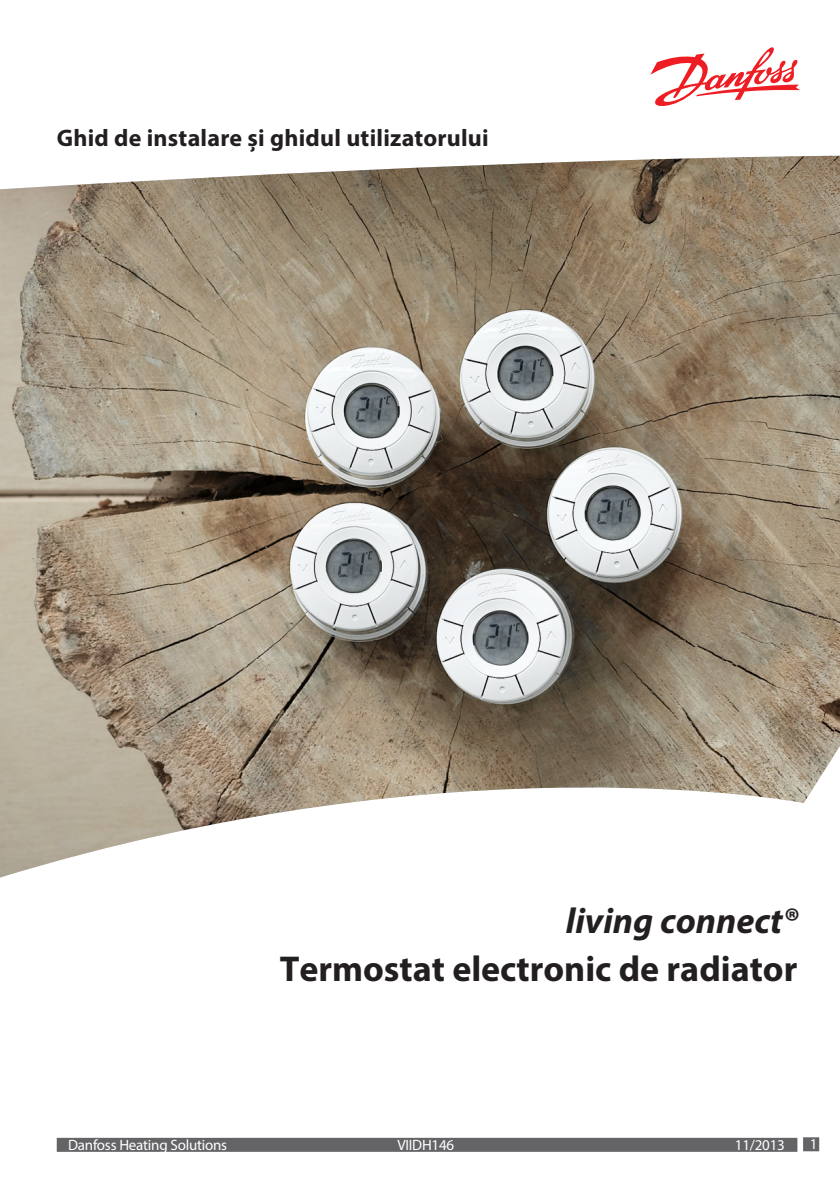
<style>
.page{position:relative;width:840px;height:1191px;background:#fff}
.page>*{position:absolute;margin:0;border:0;box-sizing:border-box;transform-origin:0 0}
.t1{font:700 36px "Myriad Pro";color:#231f20}
.t2{font:italic 700 36px "Myriad Pro";color:#231f20}
.t3{font:700 24px "Myriad Pro";letter-spacing:.01em;color:#231f20}
.t4{font:15px "Myriad Pro";letter-spacing:-.015em;color:#fff}
</style>
<div class="page">
<div style="left:57px;top:1137px;width:740px;height:14px;background:#646467"></div>
<div style="left:802px;top:1137px;width:16px;height:14px;background:#646467"></div>
<img style="left:0;top:156px;width:839px;height:721px">
<svg style="left:650px;top:47px;width:149px;height:59px"></svg>
<h2 class="t3" style="left:57px;top:123px;width:433px">Ghid de instalare şi ghidul utilizatorului</h2>
<h1 class="t2" style="left:565px;top:897px;width:233px">living connect®</h1>
<h1 class="t1" style="left:279px;top:945px;width:519px">Termostat electronic de radiator</h1>
<p class="t4" style="left:68px;top:1135px;width:160px">Danfoss Heating Solutions</p>
<p class="t4" style="left:397px;top:1135px;width:58px">VIIDH146</p>
<p class="t4" style="left:734px;top:1135px;width:51px">11/2013</p>
<p class="t4" style="left:809px;top:1134px;width:9px">1</p>
</div>
